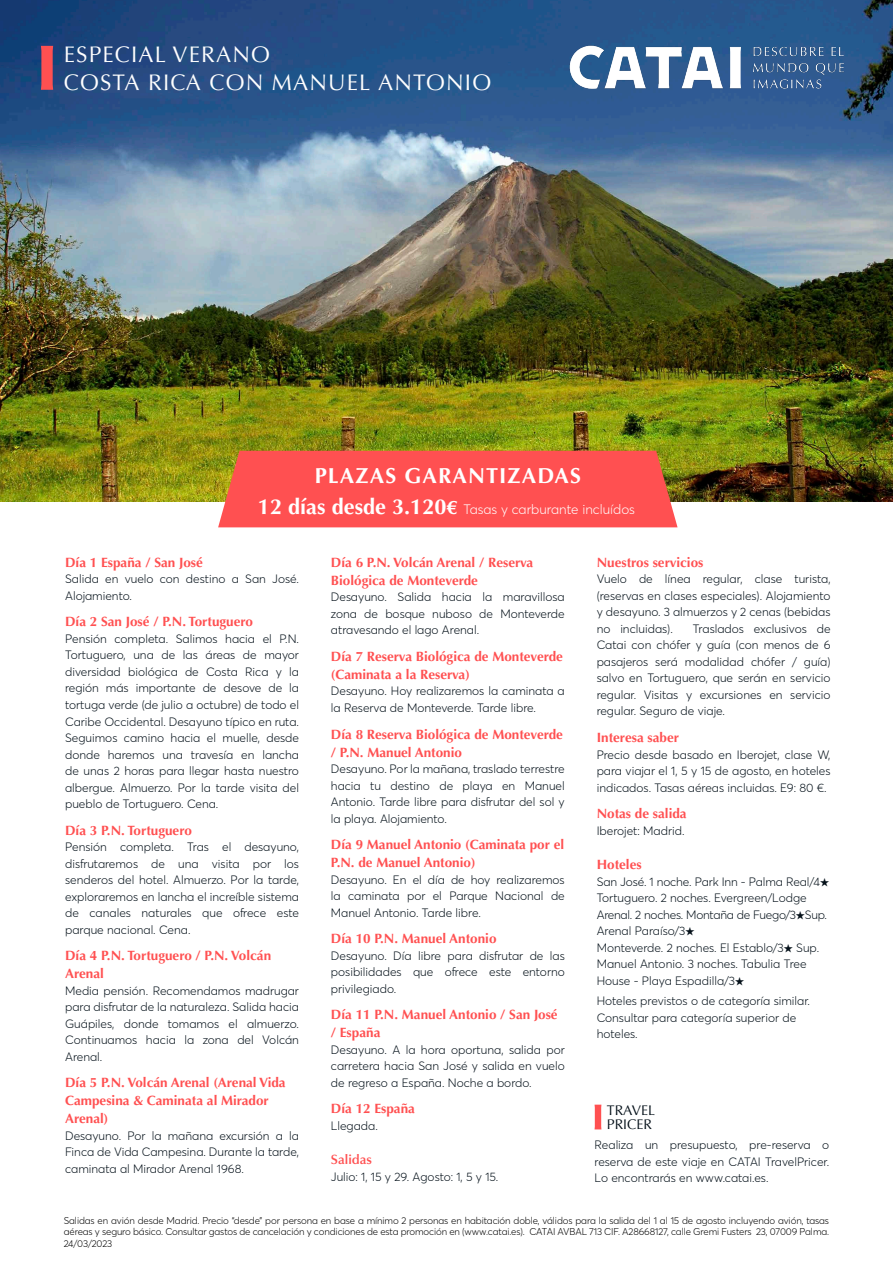
<style>
.page{position:relative;width:893px;height:1263px;background:#fff}
.page>*{position:absolute;margin:0;border:0;box-sizing:border-box;transform-origin:0 0}
.SUB-TITULAR{font:22.65px/27.2px "Optima LT Pro";letter-spacing:.05em;color:#fff}
.SUB-TITULAR-2{font:700 21.75px "Optima LT Pro";letter-spacing:.05em;color:#fff}
.SUB-TITULAR-3{font:13.95px "Optima LT Pro";color:#041019}
.SUB-TITULAR-4{font:700 13.5px/18px "Optima LT Pro";color:#ff5051}
.SUB-TITULAR-5{font:300 13.5px "Averta";color:#fff}
.PARRAFO_ITINERARIO{font:600 13.5px "Optima LT Pro";color:#ff5051}
.PARRAFO_ITINERARIO-2{font:300 12px/16.5px "Averta";color:#041019;text-align:justify}
.SUB-TITULAR-6{font:300 12px/16.5px "Averta";color:#041019;text-align:justify}
.SUB-TITULAR-7{font:300 12px "Averta";letter-spacing:-.02em;color:#041019}
.t1{font:300 9.75px/11.7px "Averta";letter-spacing:-.01em;color:#000;text-align:justify}
.s1{font-family:"Optima LT Pro";font-weight:700;font-size:21.75px}
.s2{font-family:"Optima LT Pro";font-weight:700;font-size:19.5px}
</style>
<div class="page">
<img style="left:0;top:0;width:893px;height:501px">
<svg style="left:595px;top:1105px;width:6px;height:24px"></svg>
<svg style="left:41px;top:46px;width:12px;height:44px"></svg>
<img style="left:563px;top:40px;width:289px;height:54px">
<div style="left:218px;top:451px;width:460px;height:76px;background:#ff5051"></div>
<p class="SUB-TITULAR" style="left:64px;top:41px;width:429px">ESPECIAL VERANO<br>COSTA RICA CON MANUEL ANTONIO</p>
<p class="SUB-TITULAR-2" style="left:315px;top:461px;width:268px">PLAZAS GARANTIZADAS</p>
<p class="SUB-TITULAR-5" style="left:258px;top:500px;width:379px"><span class="s1">12 días desde 3.120</span><span class="s2">€</span> Tasas y carburante incluídos</p>
<p class="SUB-TITULAR-4" style="left:65px;top:553px;width:139px">Día 1 España / San José</p>
<p class="PARRAFO_ITINERARIO-2" style="left:65px;top:570px;width:235px">Salida en vuelo con destino a San José.<br>Alojamiento.</p>
<p class="SUB-TITULAR-4" style="left:65px;top:613px;width:189px">Día 2 San José / P.N. Tortuguero</p>
<p class="PARRAFO_ITINERARIO-2" style="left:65px;top:630px;width:235px">Pensión completa. Salimos hacia el P.N.<br>Tortuguero, una de las áreas de mayor diversidad biológica de Costa Rica y la región más importante de desove de la tortuga verde (de julio a octubre) de todo el Caribe Occidental. Desayuno típico en ruta.<br>Seguimos camino hacia el muelle, desde donde haremos una travesía en lancha de unas 2 horas para llegar hasta nuestro albergue. Almuerzo. Por la tarde visita del pueblo de Tortuguero. Cena.</p>
<p class="SUB-TITULAR-4" style="left:65px;top:821px;width:128px">Día 3 P.N. Tortuguero</p>
<p class="PARRAFO_ITINERARIO-2" style="left:65px;top:838px;width:235px">Pensión completa. Tras el desayuno, disfrutaremos de una visita por los senderos del hotel. Almuerzo. Por la tarde, exploraremos en lancha el increíble sistema de canales naturales que ofrece este parque nacional. Cena.</p>
<p class="SUB-TITULAR-4" style="left:65px;top:946px;width:208px">Día 4 P.N. Tortuguero / P.N. Volcán<br>Arenal</p>
<p class="PARRAFO_ITINERARIO-2" style="left:65px;top:981px;width:235px">Media pensión. Recomendamos madrugar para disfrutar de la naturaleza. Salida hacia Guápiles, donde tomamos el almuerzo.<br>Continuamos hacia la zona del Volcán Arenal.</p>
<p class="SUB-TITULAR-4" style="left:65px;top:1073px;width:222px">Día 5 P.N. Volcán Arenal (Arenal Vida<br>Campesina &amp; Caminata al Mirador<br>Arenal)</p>
<p class="PARRAFO_ITINERARIO-2" style="left:65px;top:1126px;width:235px">Desayuno. Por la mañana excursión a la Finca de Vida Campesina. Durante la tarde, caminata al Mirador Arenal 1968.</p>
<p class="SUB-TITULAR-4" style="left:331px;top:553px;width:204px">Día 6 P.N. Volcán Arenal / Reserva<br>Biológica de Monteverde</p>
<p class="PARRAFO_ITINERARIO-2" style="left:331px;top:588px;width:235px">Desayuno. Salida hacia la maravillosa zona de bosque nuboso de Monteverde atravesando el lago Arenal.</p>
<p class="SUB-TITULAR-4" style="left:331px;top:647px;width:234px">Día 7 Reserva Biológica de Monteverde (Caminata a la Reserva)</p>
<p class="PARRAFO_ITINERARIO-2" style="left:331px;top:682px;width:235px">Desayuno. Hoy realizaremos la caminata a la Reserva de Monteverde. Tarde libre.</p>
<p class="SUB-TITULAR-4" style="left:331px;top:725px;width:234px">Día 8 Reserva Biológica de Monteverde / P.N. Manuel Antonio</p>
<p class="PARRAFO_ITINERARIO-2" style="left:331px;top:760px;width:235px">Desayuno. Por la mañana, traslado terrestre hacia tu destino de playa en Manuel Antonio. Tarde libre para disfrutar del sol y la playa. Alojamiento.</p>
<p class="SUB-TITULAR-4" style="left:331px;top:835px;width:235px">Día 9 Manuel Antonio (Caminata por el<br>P.N. de Manuel Antonio)</p>
<p class="PARRAFO_ITINERARIO-2" style="left:331px;top:870px;width:235px">Desayuno. En el día de hoy realizaremos la caminata por el Parque Nacional de Manuel Antonio. Tarde libre.</p>
<p class="SUB-TITULAR-4" style="left:331px;top:929px;width:167px">Día 10 P.N. Manuel Antonio</p>
<p class="PARRAFO_ITINERARIO-2" style="left:331px;top:946px;width:235px">Desayuno. Día libre para disfrutar de las posibilidades que ofrece este entorno privilegiado.</p>
<p class="SUB-TITULAR-4" style="left:331px;top:1005px;width:228px">Día 11 P.N. Manuel Antonio / San José / España</p>
<p class="PARRAFO_ITINERARIO-2" style="left:331px;top:1040px;width:235px">Desayuno. A la hora oportuna, salida por carretera hacia San José y salida en vuelo de regreso a España. Noche a bordo.</p>
<p class="SUB-TITULAR-4" style="left:331px;top:1099px;width:86px">Día 12 España</p>
<p class="PARRAFO_ITINERARIO-2" style="left:331px;top:1116px;width:48px">Llegada.</p>
<p class="PARRAFO_ITINERARIO" style="left:331px;top:1151px;width:43px">Salidas</p>
<p class="SUB-TITULAR-6" style="left:331px;top:1167px;width:169px">Julio: 1, 15 y 29. Agosto: 1, 5 y 15.</p>
<p class="SUB-TITULAR-4" style="left:597px;top:553px;width:108px">Nuestros servicios</p>
<p class="SUB-TITULAR-6" style="left:597px;top:570px;width:235px">Vuelo de línea regular, clase turista, (reservas en clases especiales). Alojamiento y desayuno. 3 almuerzos y 2 cenas (bebidas no incluidas).</p>
<p class="SUB-TITULAR-6" style="left:597px;top:620px;width:235px;text-indent:96px">Traslados exclusivos de Catai con chófer y guía (con menos de 6 pasajeros será modalidad chófer / guía) salvo en Tortuguero, que serán en servicio regular. Visitas y excursiones en servicio regular. Seguro de viaje.</p>
<p class="SUB-TITULAR-4" style="left:597px;top:728px;width:84px">Interesa saber</p>
<p class="SUB-TITULAR-6" style="left:597px;top:745px;width:235px">Precio desde basado en Iberojet, clase W, para viajar el 1, 5 y 15 de agosto, en hoteles indicados. Tasas aéreas incluidas. E9: 80 €.</p>
<p class="SUB-TITULAR-4" style="left:597px;top:804px;width:92px">Notas de salida</p>
<p class="SUB-TITULAR-6" style="left:597px;top:821px;width:89px">Iberojet: Madrid.</p>
<p class="SUB-TITULAR-4" style="left:597px;top:855px;width:47px">Hoteles</p>
<p class="SUB-TITULAR-6" style="left:597px;top:872px;width:234px">San José. 1 noche. Park Inn - Palma Real/4★</p>
<p class="SUB-TITULAR-6" style="left:597px;top:889px;width:212px">Tortuguero. 2 noches. Evergreen/Lodge</p>
<p class="SUB-TITULAR-7" style="left:597px;top:906px;width:232px">Arenal. 2 noches. Montaña de Fuego/3★Sup.</p>
<p class="SUB-TITULAR-6" style="left:597px;top:922px;width:99px">Arenal Paraíso/3★</p>
<p class="SUB-TITULAR-6" style="left:597px;top:938px;width:224px">Monteverde. 2 noches. El Establo/3★ Sup.</p>
<p class="SUB-TITULAR-6" style="left:597px;top:955px;width:211px">Manuel Antonio. 3 noches. Tabulia Tree<br>House - Playa Espadilla/3★</p>
<p class="SUB-TITULAR-6" style="left:597px;top:992px;width:215px;text-align:left">Hoteles previstos o de categoría similar.<br>Consultar para categoría superior de hoteles.</p>
<p class="SUB-TITULAR-3" style="left:607px;top:1101px;width:50px">TRAVEL</p>
<p class="SUB-TITULAR-3" style="left:607px;top:1116px;width:47px">PRICER</p>
<p class="PARRAFO_ITINERARIO-2" style="left:595px;top:1136px;width:236px">Realiza un presupuesto, pre-reserva o reserva de este viaje en CATAI TravelPricer.<br>Lo encontrarás en www.catai.es.</p>
<p class="t1" style="left:64px;top:1214px;width:767px">Salidas en avión desde Madrid. Precio “desde” por persona en base a mínimo 2 personas en habitación doble, válidos para la salida del 1 al 15 de agosto incluyendo avión, tasas aéreas y seguro básico. Consultar gastos de cancelación y condiciones de esta promoción en (www.catai.es). CATAI AVBAL 713 CIF. A28668127, calle Gremi Fusters 23, 07009 Palma.<br>24/03/2023</p>
</div>
